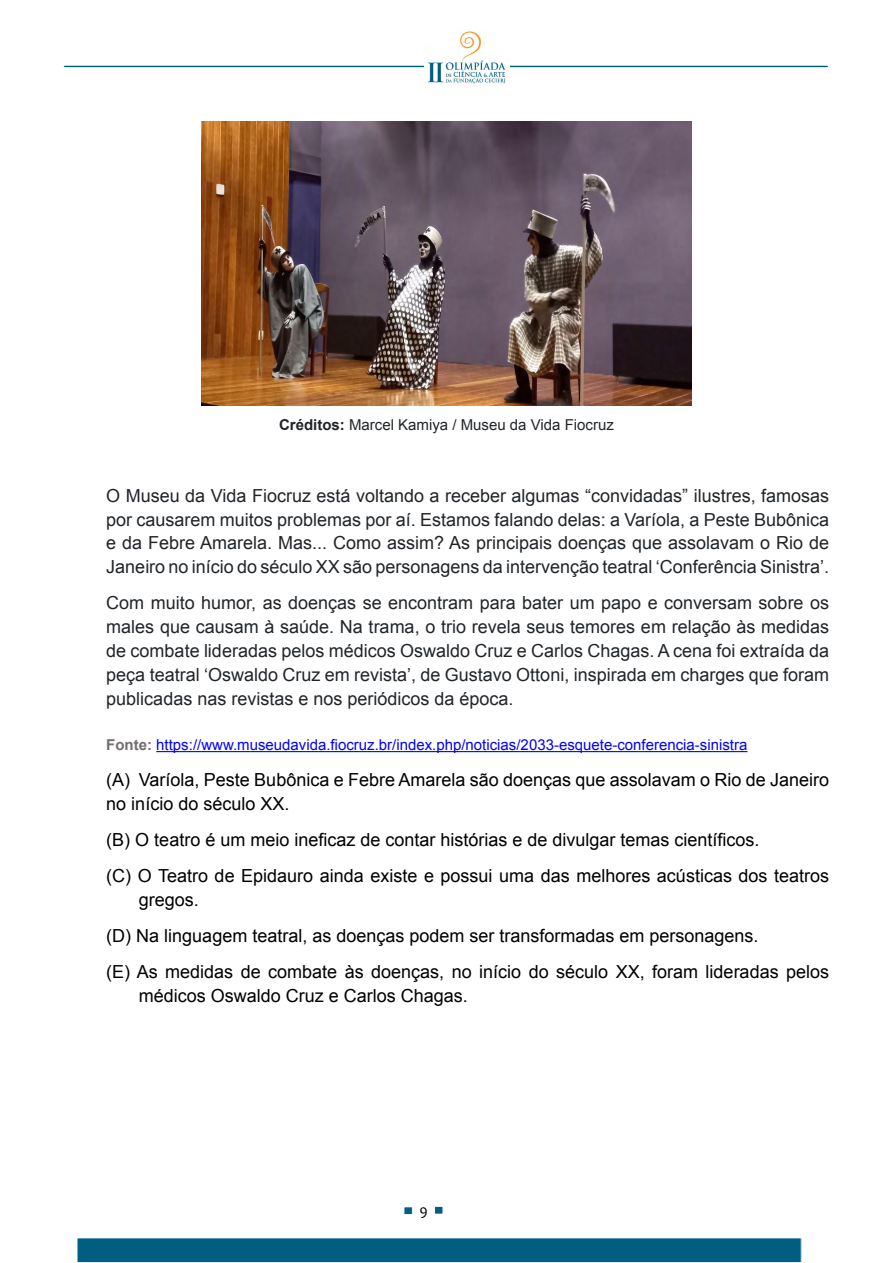
<style>
.page{position:relative;width:893px;height:1263px;background:#fff}
.page>*{position:absolute;margin:0;border:0;box-sizing:border-box;transform-origin:0 0}
.t1{font:18px/24px "Arial";color:#212529;text-align:justify}
.t2{font:18px/36px "Arial";color:#000}
.t3{font:15px "Arial";color:#00f}
.t4{font:15px "Arial";color:#212529}
.t5{font:15px "Candara";color:#000}
.s1{font-weight:700}
.s2{font-weight:700;color:#746d70}
</style>
<div class="page">
<div style="left:404px;top:1207px;width:8px;height:7px;background:#015e80"></div>
<div style="left:404px;top:1206px;width:9px;height:9px;border:1px solid #fff"></div>
<div style="left:77px;top:1238px;width:724px;height:24px;background:#015e80"></div>
<div style="left:77px;top:1237px;width:725px;height:26px;border:1px solid #fff"></div>
<div style="left:435px;top:1206px;width:8px;height:8px;background:#015e80"></div>
<div style="left:434px;top:1206px;width:9px;height:8px;border:1px solid #fff"></div>
<div style="left:63px;top:65px;width:766px;height:3px;border:1px solid #fff"></div>
<img style="left:425px;top:31px;width:85px;height:53px">
<hr style="left:156px;top:751px;width:591px;height:1px;background:#00f">
<img style="left:201px;top:121px;width:491px;height:285px">
<p class="t4" style="left:279px;top:415px;width:336px"><span class="s1">Créditos:</span> Marcel Kamiya / Museu da Vida Fiocruz</p>
<p class="t1" style="left:106px;top:483px;width:724px">O Museu da Vida Fiocruz está voltando a receber algumas “convidadas” ilustres, famosas por causarem muitos problemas por aí. Estamos falando delas: a Varíola, a Peste Bubônica e da Febre Amarela. Mas... Como assim? As principais doenças que assolavam o Rio de Janeiro no início do século XX são personagens da intervenção teatral ‘Conferência Sinistra’.</p>
<p class="t1" style="left:106px;top:591px;width:724px">Com muito humor, as doenças se encontram para bater um papo e conversam sobre os males que causam à saúde. Na trama, o trio revela seus temores em relação às medidas de combate lideradas pelos médicos Oswaldo Cruz e Carlos Chagas. A cena foi extraída da peça teatral ‘Oswaldo Cruz em revista’, de Gustavo Ottoni, inspirada em charges que foram publicadas nas revistas e nos periódicos da época.</p>
<p class="t3" style="left:106px;top:735px;width:643px"><span class="s2">Fonte:</span> https://www.museudavida.fiocruz.br/index.php/noticias/2033-esquete-conferencia-sinistra</p>
<p class="t2" style="left:106px;top:768px;width:724px;line-height:24px">(A) Varíola, Peste Bubônica e Febre Amarela são doenças que assolavam o Rio de Janeiro no início do século XX.</p>
<p class="t2" style="left:106px;top:822px;width:724px">(B) O teatro é um meio ineficaz de contar histórias e de divulgar temas científicos.<br>(C) O Teatro de Epidauro ainda existe e possui uma das melhores acústicas dos teatros</p>
<p class="t2" style="left:106px;top:882px;width:724px;text-indent:32px">gregos.<br>(D) Na linguagem teatral, as doenças podem ser transformadas em personagens.<br>(E) As medidas de combate às doenças, no início do século XX, foram lideradas pelos</p>
<p class="t2" style="left:139px;top:978px;width:331px">médicos Oswaldo Cruz e Carlos Chagas.</p>
<p class="t5" style="left:420px;top:1200px;width:10px">9</p>
</div>
